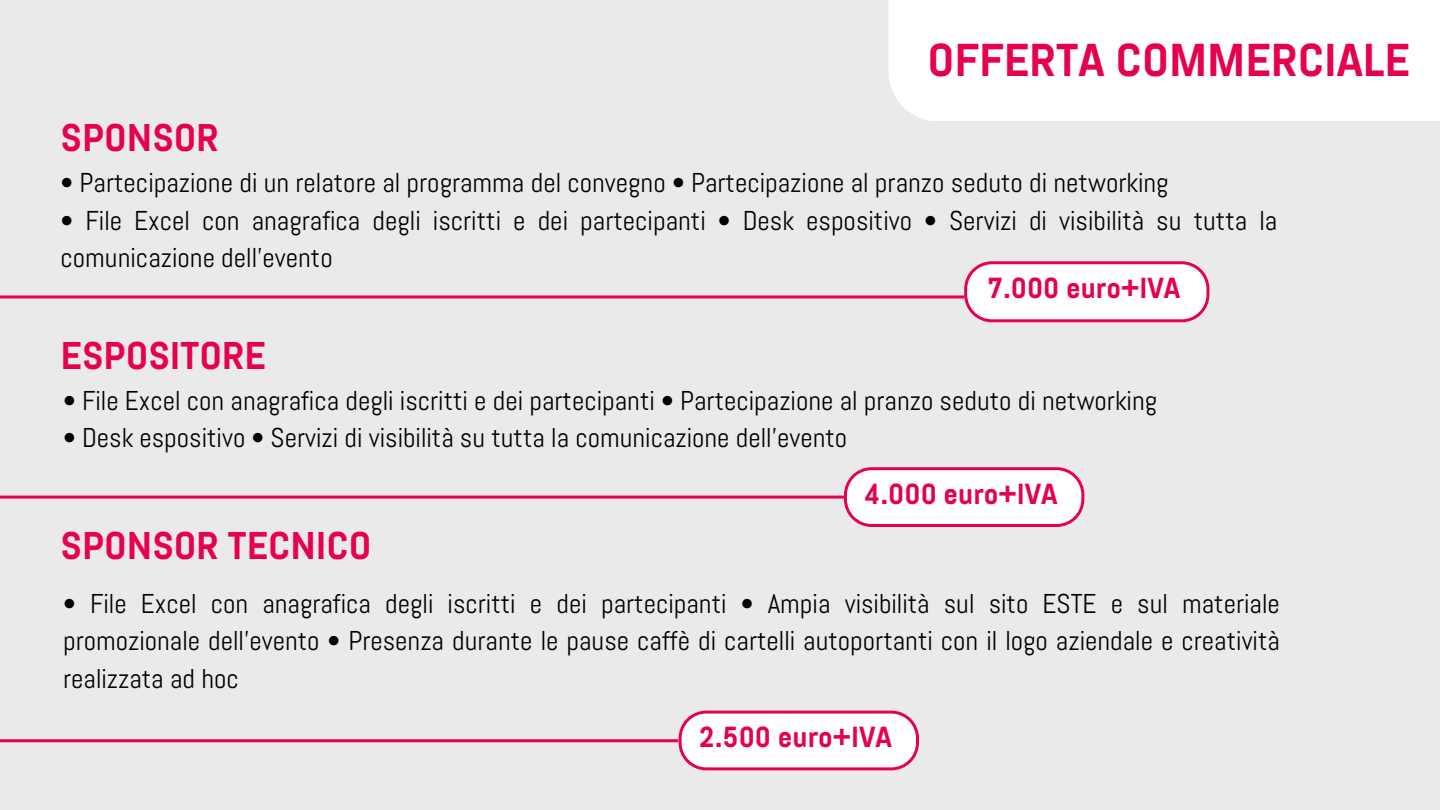
<style>
.page{position:relative;width:1440px;height:810px;background:#eaeaea}
.page>*{position:absolute;margin:0;border:0;box-sizing:border-box;transform-origin:0 0}
.t1{font:700 46px "Abel Pro";color:#e50050}
.t2{font:700 38.6px "Abel Pro";color:#e50050}
.t3{font:700 29px "Abel Pro";color:#e50050}
.t4{font:27.2px/37.5px "Abel Pro";color:#000}
</style>
<div class="page">
<div style="left:888px;top:0;width:552px;height:122px;background:#fff"></div>
<hr style="left:0;top:295px;width:987px;height:3px;background:#e50050">
<svg style="left:964px;top:261px;width:245px;height:61px;background:#fbe2eb"></svg>
<hr style="left:0;top:496px;width:844px;height:3px;background:#e50050">
<svg style="left:844px;top:467px;width:240px;height:60px;background:#fbe1ea"></svg>
<hr style="left:0;top:739px;width:679px;height:3px;background:#e50050">
<svg style="left:679px;top:711px;width:240px;height:59px;background:#fbe3eb"></svg>
<h1 class="t2" style="left:61px;top:122px;width:160px">SPONSOR</h1>
<h2 class="t1" style="left:928px;top:42px;width:484px">OFFERTA COMMERCIALE</h2>
<p class="t4" style="left:61px;top:167px;width:1109px">• Partecipazione di un relatore al programma del convegno • Partecipazione al pranzo seduto di networking</p>
<h2 class="t4" style="left:61px;top:204px;width:1218px">• File Excel con anagrafica degli iscritti e dei partecipanti • Desk espositivo • Servizi di visibilità su tutta la comunicazione dell'evento</h2>
<p class="t2" style="left:61px;top:340px;width:207px">ESPOSITORE</p>
<h3 class="t3" style="left:987px;top:276px;width:195px">7.000 euro+IVA</h3>
<h2 class="t4" style="left:63px;top:384px;width:1096px">• File Excel con anagrafica degli iscritti e dei partecipanti • Partecipazione al pranzo seduto di networking</h2>
<p class="t4" style="left:63px;top:422px;width:786px">• Desk espositivo • Servizi di visibilità su tutta la comunicazione dell'evento</p>
<p class="t2" style="left:61px;top:530px;width:312px">SPONSOR TECNICO</p>
<p class="t3" style="left:865px;top:482px;width:195px">4.000 euro+IVA</p>
<h3 class="t4" style="left:63px;top:587px;width:1218px;text-align:justify">• File Excel con anagrafica degli iscritti e dei partecipanti • Ampia visibilità sul sito ESTE e sul materiale promozionale dell’evento • Presenza durante le pause caffè di cartelli autoportanti con il logo aziendale e creatività realizzata ad hoc</h3>
<h3 class="t3" style="left:700px;top:725px;width:194px">2.500 euro+IVA</h3>
</div>
